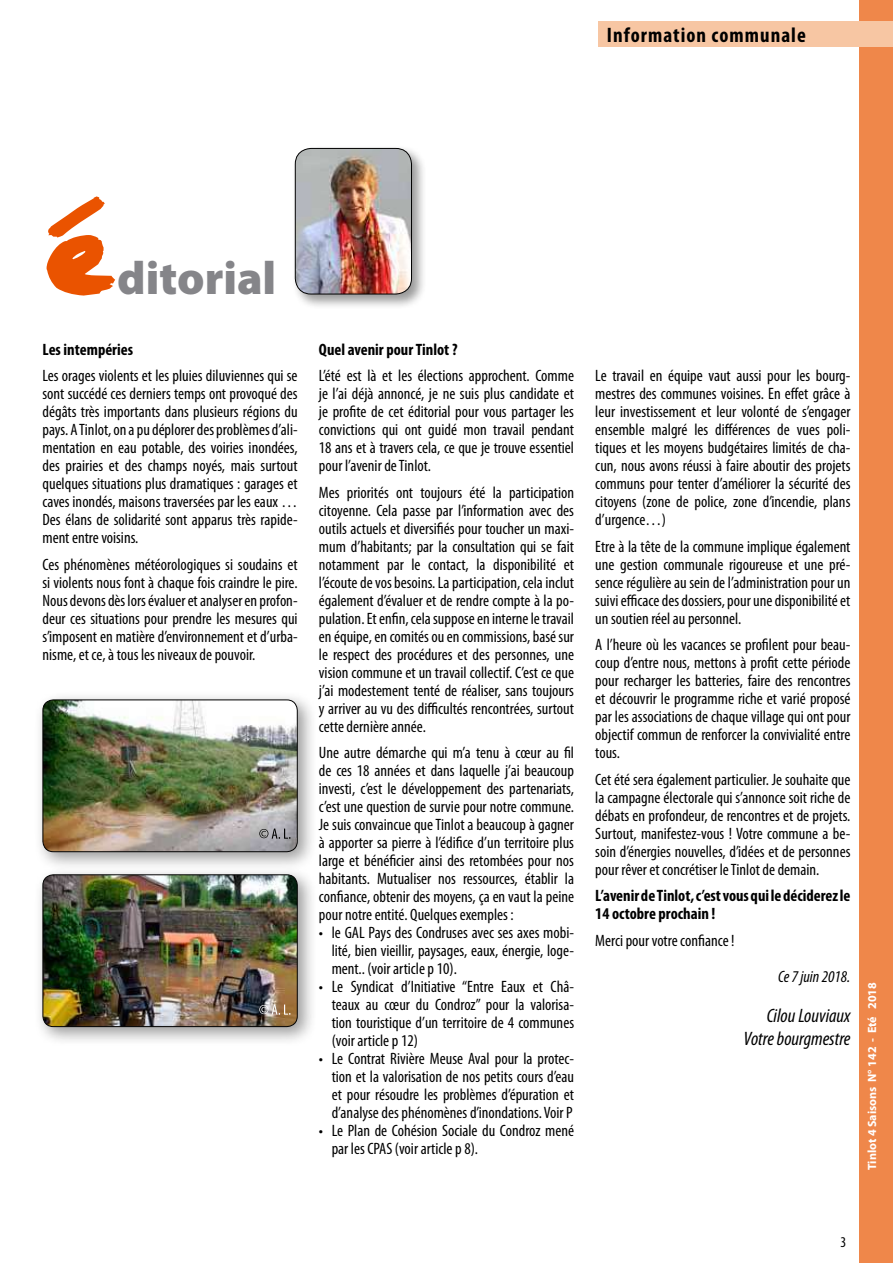
<style>
.page{position:relative;width:893px;height:1263px;background:#fff}
.page>*{position:absolute;margin:0;border:0;box-sizing:border-box;transform-origin:0 0}
.t1{font:900 127.5px "Daniel";color:#ea5300}
.t2{font:900 46.8px "Myriad Pro";color:#858589}
.t3{font:700 condensed 21px "Myriad Pro";letter-spacing:.05em;color:#000}
.t4{font:italic condensed 19.5px/22.5px "Myriad Pro";color:#000;text-align:right}
.t5{font:condensed 16.5px/18px "Myriad Pro";color:#000;text-align:justify}
.t6{font:700 condensed 16.5px/18px "Myriad Pro";color:#000}
.t7{font:italic condensed 16.5px "Myriad Pro";color:#000}
.t8{font:condensed 15px "Myriad Pro";color:#000}
.t9{font:700 12px "Myriad Pro";color:#fff}
</style>
<div class="page">
<div style="left:859px;top:0;width:34px;height:1263px;background:#ef874a"></div>
<div style="left:598px;top:21px;width:295px;height:26px;background:#f7c6a3"></div>
<div style="left:292px;top:145px;width:135px;height:164px;background:#000;opacity:.4"></div>
<img style="left:295px;top:148px;width:116px;height:146px">
<div style="left:295px;top:148px;width:117px;height:146px;border:1px solid #000;border-radius:16px"></div>
<div style="left:34px;top:691px;width:284px;height:181px;background:#000;opacity:.4"></div>
<img style="left:43px;top:700px;width:254px;height:152px">
<div style="left:43px;top:699px;width:255px;height:153px;border:1px solid #000;border-radius:11px"></div>
<div style="left:34px;top:866px;width:284px;height:181px;background:#000;opacity:.4"></div>
<img style="left:43px;top:875px;width:254px;height:151px">
<div style="left:43px;top:874px;width:255px;height:153px;border:1px solid #000;border-radius:11px"></div>
<svg style="left:259px;top:828px;width:32px;height:11px"></svg>
<svg style="left:259px;top:1004px;width:32px;height:11px"></svg>
<p class="t3" style="left:607px;top:22px;width:200px">Information communale</p>
<h1 class="t1" style="left:43px;top:175px;width:76px">é</h1>
<h2 class="t2" style="left:117px;top:247px;width:160px">ditorial</h2>
<p class="t6" style="left:43px;top:340px;width:92px">Les intempéries</p>
<p class="t5" style="left:43px;top:366px;width:257px">Les orages violents et les pluies diluviennes qui se sont succédé ces derniers temps ont provoqué des dégâts très importants dans plusieurs régions du pays. A Tinlot, on a pu déplorer des problèmes d’ali&shy;mentation en eau potable, des voiries inondées, des prairies et des champs noyés, mais surtout quelques situations plus dramatiques : garages et caves inondés, maisons traversées par les eaux … Des élans de solidarité sont apparus très rapide&shy;ment entre voisins.</p>
<p class="t5" style="left:43px;top:555px;width:257px">Ces phénomènes météorologiques si soudains et si violents nous font à chaque fois craindre le pire.<br>Nous devons dès lors évaluer et analyser en profon&shy;deur ces situations pour prendre les mesures qui s’imposent en matière d’environnement et d’urba&shy;nisme, et ce, à tous les niveaux de pouvoir.</p>
<p class="t6" style="left:319px;top:340px;width:140px">Quel avenir pour Tinlot ?</p>
<p class="t5" style="left:319px;top:367px;width:257px">L’été est là et les élections approchent. Comme je l’ai déjà annoncé, je ne suis plus candidate et je profite de cet éditorial pour vous partager les convictions qui ont guidé mon travail pendant 18 ans et à travers cela, ce que je trouve essentiel pour l’avenir de Tinlot.</p>
<p class="t5" style="left:319px;top:483px;width:257px">Mes priorités ont toujours été la participation citoyenne. Cela passe par l’information avec des outils actuels et diversifiés pour toucher un maxi&shy;mum d’habitants; par la consultation qui se fait notamment par le contact, la disponibilité et l’écoute de vos besoins. La participation, cela inclut également d’évaluer et de rendre compte à la po&shy;pulation. Et enfin, cela suppose en interne le travail en équipe, en comités ou en commissions, basé sur le respect des procédures et des personnes, une vision commune et un travail collectif. C’est ce que j’ai modestement tenté de réaliser, sans toujours y arriver au vu des difficultés rencontrées, surtout cette dernière année.</p>
<p class="t5" style="left:319px;top:744px;width:257px">Une autre démarche qui m’a tenu à cœur au fil de ces 18 années et dans laquelle j’ai beaucoup investi, c’est le développement des partenariats, c’est une question de survie pour notre commune.<br>Je suis convaincue que Tinlot a beaucoup à gagner à apporter sa pierre à l’édifice d’un territoire plus large et bénéficier ainsi des retombées pour nos habitants. Mutualiser nos ressources, établir la confiance, obtenir des moyens, ça en vaut la peine pour notre entité. Quelques exemples :</p>
<p class="t5" style="left:332px;top:924px;width:244px;text-indent:-13px">• le GAL Pays des Condruses avec ses axes mobi&shy;lité, bien vieillir, paysages, eaux, énergie, loge&shy;ment.. (voir article p 10).</p>
<p class="t5" style="left:332px;top:978px;width:244px;text-indent:-13px">• Le Syndicat d’Initiative “Entre Eaux et Châ&shy;teaux au cœur du Condroz” pour la valorisa&shy;tion touristique d’un territoire de 4 communes (voir article p 12)</p>
<p class="t5" style="left:332px;top:1050px;width:244px;text-indent:-13px">• Le Contrat Rivière Meuse Aval pour la protec&shy;tion et la valorisation de nos petits cours d’eau et pour résoudre les problèmes d’épuration et d’analyse des phénomènes d’inondations. Voir P</p>
<p class="t5" style="left:332px;top:1122px;width:244px;text-indent:-13px">• Le Plan de Cohésion Sociale du Condroz mené par les CPAS (voir article p 8).</p>
<p class="t5" style="left:595px;top:367px;width:257px">Le travail en équipe vaut aussi pour les bourg&shy;mestres des communes voisines. En effet grâce à leur investissement et leur volonté de s’engager ensemble malgré les différences de vues poli&shy;tiques et les moyens budgétaires limités de cha&shy;cun, nous avons réussi à faire aboutir des projets communs pour tenter d’améliorer la sécurité des citoyens (zone de police, zone d’incendie, plans d’urgence…)</p>
<p class="t5" style="left:595px;top:537px;width:257px">Etre à la tête de la commune implique également une gestion communale rigoureuse et une pré&shy;sence régulière au sein de l’administration pour un suivi efficace des dossiers, pour une disponibilité et un soutien réel au personnel.</p>
<p class="t5" style="left:595px;top:636px;width:257px">A l’heure où les vacances se profilent pour beau&shy;coup d’entre nous, mettons à profit cette période pour recharger les batteries, faire des rencontres et découvrir le programme riche et varié proposé par les associations de chaque village qui ont pour objectif commun de renforcer la convivialité entre tous.</p>
<p class="t5" style="left:595px;top:770px;width:257px">Cet été sera également particulier. Je souhaite que la campagne électorale qui s’annonce soit riche de débats en profondeur, de rencontres et de projets.<br>Surtout, manifestez-vous ! Votre commune a be&shy;soin d’énergies nouvelles, d’idées et de personnes pour rêver et concrétiser le Tinlot de demain.</p>
<p class="t6" style="left:595px;top:886px;width:257px">L’avenir de Tinlot, c’est vous qui le déciderez le<br>14 octobre prochain !</p>
<p class="t5" style="left:595px;top:931px;width:141px">Merci pour votre confiance !</p>
<p class="t7" style="left:778px;top:966px;width:74px">Ce 7 juin 2018.</p>
<p class="t4" style="left:744px;top:1004px;width:108px">Cilou Louviaux<br>Votre bourgmestre</p>
<p class="t9" style="left:864px;top:1170px;width:189px;rotate:-90deg">Tinlot 4 Saisons N° 142 - Eté 2018</p>
<p class="t8" style="left:840px;top:1232px;width:7px">3</p>
</div>
